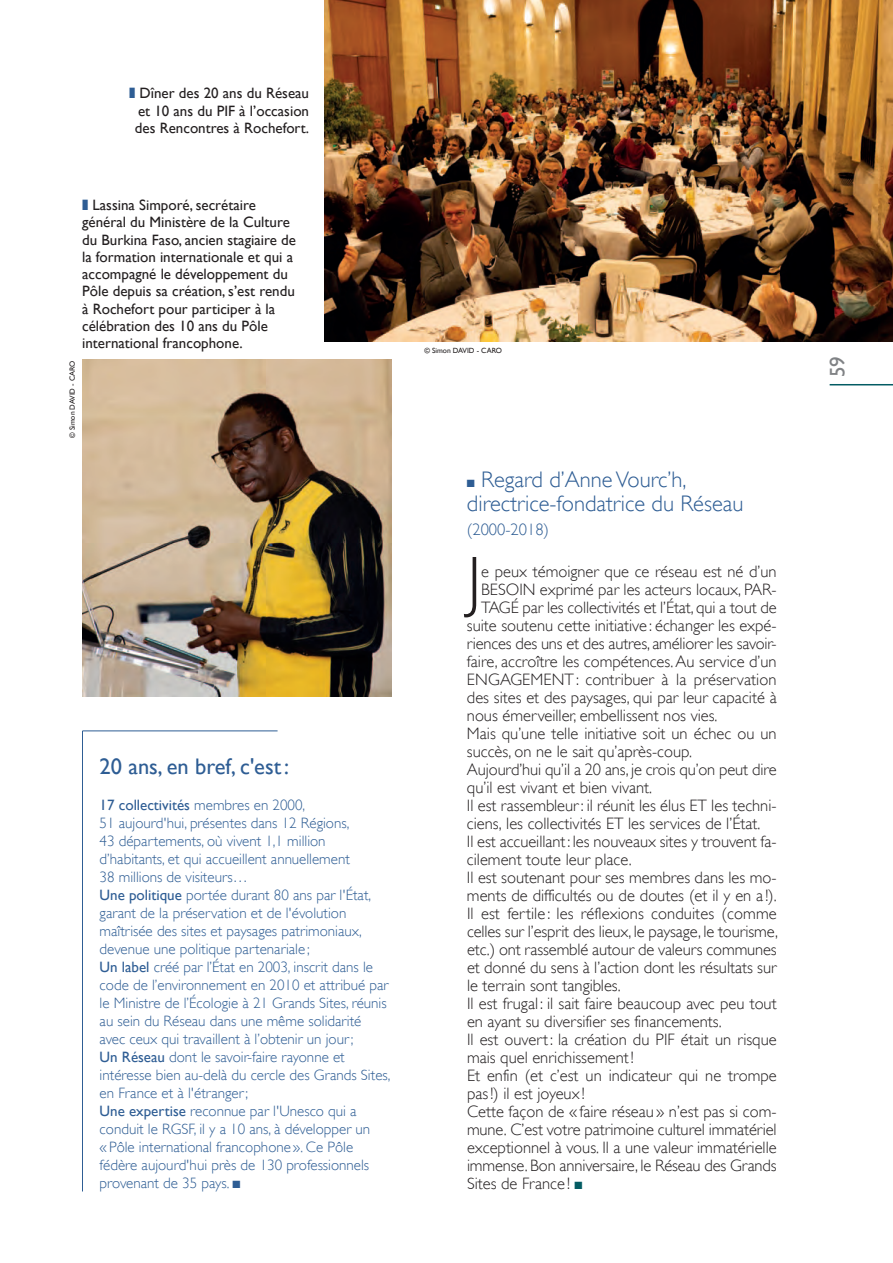
<style>
.page{position:relative;width:893px;height:1263px;background:#fff}
.page>*{position:absolute;margin:0;border:0;box-sizing:border-box;transform-origin:0 0}
.t1{font:300 68.55px "Gill Sans";color:#231f20}
.t2{font:300 22.5px/24px "Gill Sans";color:#2e5d94}
.t3{font:22.5px "Gill Sans";color:#2e5d94}
.t4{font:21px "Gill Sans";color:#808285}
.t5{font:300 16.5px/18px "Gill Sans";color:#231f20}
.t6{font:300 16.5px "Gill Sans";color:#2e5d94}
.t7{font:300 15px/18px "Gill Sans";color:#2e5d94}
.t8{font:15px/17.2px "Gill Sans";color:#231f20}
.t9{font:7.5px "Gill Sans";color:#231f20}
.s1{font-weight:400}
.s2{color:#045c63}
</style>
<div class="page">
<hr style="left:830px;top:384px;width:63px;height:1px;background:#045c63">
<hr style="left:82px;top:731px;width:1px;height:460px;background:#2e5d94">
<hr style="left:82px;top:730px;width:196px;height:1px;background:#2e5d94">
<img style="left:82px;top:359px;width:310px;height:337px">
<img style="left:325px;top:0;width:568px;height:341px">
<p class="t8" style="left:135px;top:85px;width:176px;text-align:center">Dîner des 20 ans du Réseau et 10 ans du PIF à l’occasion des Rencontres à Rochefort.</p>
<p class="t8" style="left:82px;top:196px;width:215px;text-indent:10px">Lassina Simporé, secrétaire général du Ministère de la Culture du Burkina Faso, ancien stagiaire de la formation internationale et qui a accompagné le développement du<br>Pôle depuis sa création, s’est rendu à Rochefort pour participer à la célébration des 10 ans du Pôle international francophone.</p>
<p class="t9" style="left:68px;top:438px;width:79px;rotate:-90deg">© Simon DAVID - CARO</p>
<p class="t3" style="left:100px;top:753px;width:191px">20 ans, en bref, c'est:</p>
<p class="t7" style="left:100px;top:796px;width:252px"><span class="s1">17 collectivités</span> membres en 2000,<br>51 aujourd'hui, présentes dans 12 Régions, 43 départements, où vivent 1,1 million d’habitants, et qui accueillent annuellement 38 millions de visiteurs…</p>
<p class="t7" style="left:100px;top:886px;width:273px"><span class="s1">Une politique</span> portée durant 80 ans par l'État, garant de la préservation et de l'évolution maîtrisée des sites et paysages patrimoniaux, devenue une politique partenariale ;</p>
<p class="t7" style="left:100px;top:958px;width:290px"><span class="s1">Un label</span> créé par l’État en 2003, inscrit dans le code de l’environnement en 2010 et attribué par le Ministre de l’Écologie à 21 Grands Sites, réunis au sein du Réseau dans une même solidarité avec ceux qui travaillent à l’obtenir un jour;</p>
<p class="t7" style="left:100px;top:1048px;width:292px"><span class="s1">Un Réseau</span> dont le savoir-faire rayonne et intéresse bien au-delà du cercle des Grands Sites, en France et à l'étranger;</p>
<p class="t7" style="left:100px;top:1102px;width:272px"><span class="s1">Une expertise</span> reconnue par l'Unesco qui a conduit le RGSF, il y a 10 ans, à développer un «Pôle international francophone». Ce Pôle fédère aujourd'hui près de 130 professionnels provenant de 35 pays. ■</p>
<p class="t9" style="left:424px;top:346px;width:79px">© Simon DAVID - CARO</p>
<p class="t2" style="left:467px;top:468px;width:278px">■ Regard d’Anne Vourc’h, directrice-fondatrice du Réseau</p>
<p class="t6" style="left:467px;top:520px;width:84px">(2000-2018)</p>
<p class="t1" style="left:467px;top:542px;width:16px">J</p>
<p class="t5" style="left:481px;top:563px;width:297px">e peux témoigner que ce réseau est né d’un</p>
<p class="t5" style="left:481px;top:581px;width:297px">BESOIN exprimé par les acteurs locaux, PAR-</p>
<p class="t5" style="left:481px;top:599px;width:297px">TAGÉ par les collectivités et l’État, qui a tout de</p>
<p class="t5" style="left:467px;top:617px;width:311px">suite soutenu cette initiative : échanger les expé-</p>
<p class="t5" style="left:467px;top:635px;width:311px">riences des uns et des autres, améliorer les savoir-</p>
<p class="t5" style="left:467px;top:653px;width:311px">faire, accroître les compétences. Au service d’un</p>
<p class="t5" style="left:467px;top:671px;width:311px">ENGAGEMENT: contribuer à la préservation</p>
<p class="t5" style="left:467px;top:689px;width:311px">des sites et des paysages, qui par leur capacité à</p>
<p class="t5" style="left:467px;top:707px;width:252px">nous émerveiller, embellissent nos vies.</p>
<p class="t5" style="left:467px;top:725px;width:311px">Mais qu’une telle initiative soit un échec ou un succès, on ne le sait qu’après-coup.</p>
<p class="t5" style="left:467px;top:761px;width:311px">Aujourd’hui qu’il a 20 ans, je crois qu’on peut dire qu’il est vivant et bien vivant.</p>
<p class="t5" style="left:467px;top:797px;width:311px">Il est rassembleur: il réunit les élus ET les techni&shy;ciens, les collectivités ET les services de l’État.</p>
<p class="t5" style="left:467px;top:833px;width:311px">Il est accueillant: les nouveaux sites y trouvent fa&shy;cilement toute leur place.</p>
<p class="t5" style="left:467px;top:869px;width:311px">Il est soutenant pour ses membres dans les mo&shy;ments de difficultés ou de doutes (et il y en a !).</p>
<p class="t5" style="left:467px;top:905px;width:313px;text-align:justify">Il est fertile : les réflexions conduites (comme celles sur l’esprit des lieux, le paysage, le tourisme, etc.) ont rassemblé autour de valeurs communes et donné du sens à l’action dont les résultats sur le terrain sont tangibles.</p>
<p class="t5" style="left:467px;top:995px;width:311px">Il est frugal : il sait faire beaucoup avec peu tout en ayant su diversifier ses financements.</p>
<p class="t5" style="left:467px;top:1031px;width:311px">Il est ouvert: la création du PIF était un risque mais quel enrichissement!</p>
<p class="t5" style="left:467px;top:1067px;width:311px">Et enfin (et c’est un indicateur qui ne trompe pas!) il est joyeux !</p>
<p class="t5" style="left:467px;top:1103px;width:311px;text-align:justify">Cette façon de «faire réseau» n’est pas si com&shy;mune. C’est votre patrimoine culturel immatériel exceptionnel à vous. Il a une valeur immatérielle immense. Bon anniversaire, le Réseau des Grands Sites de France ! <span class="s2">■</span></p>
<p class="t4" style="left:825px;top:377px;width:22px;rotate:-90deg">59</p>
</div>
